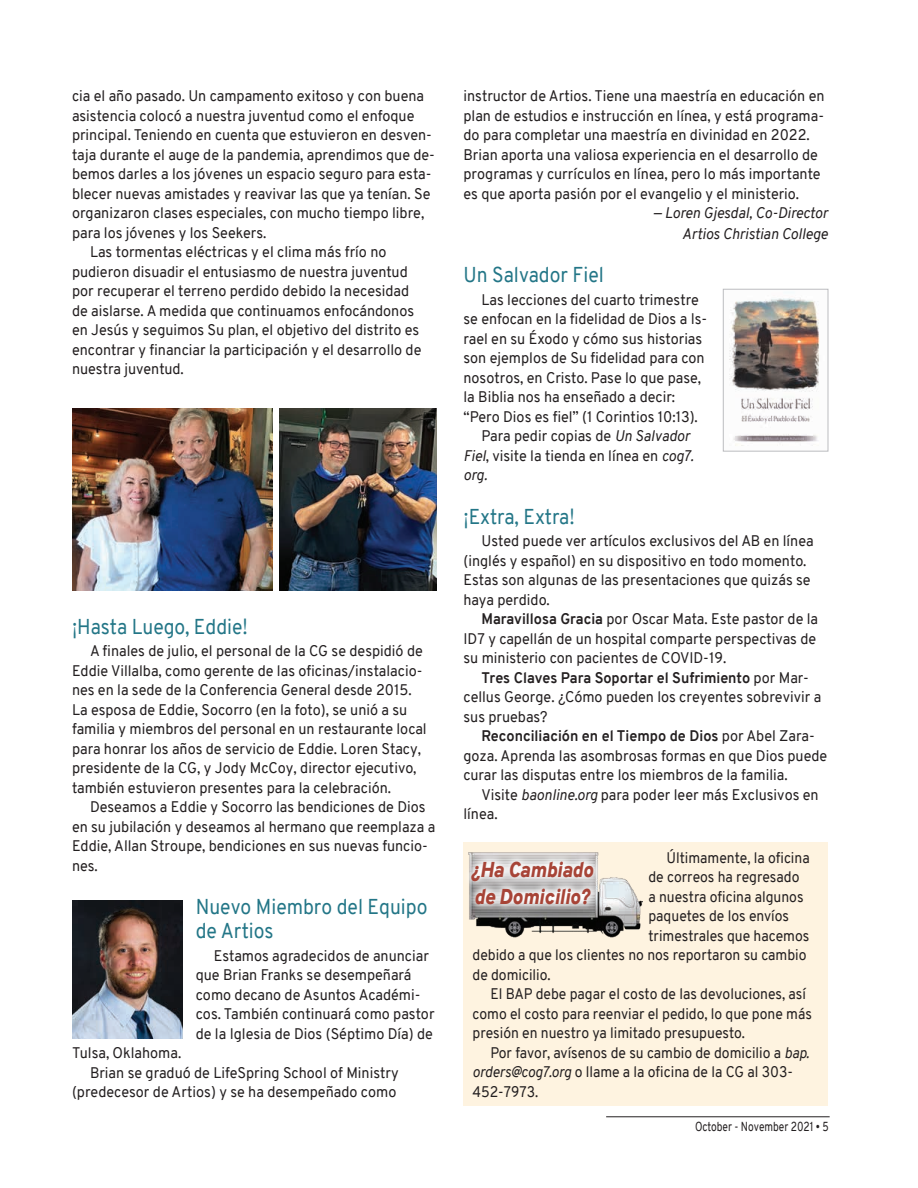
<style>
.page{position:relative;width:918px;height:1188px;background:#fff}
.page>*{position:absolute;margin:0;border:0;box-sizing:border-box;transform-origin:0 0}
.News_Title-CR{font:21px/24px "Overpass";color:#237687;scale:.92 1}
.News_Title-CR-2{font:italic 900 21px/27px "Overpass";color:#a74437;scale:.92 1}
.News-CR{font:15px/19.5px "Overpass";color:#231f20;scale:.96 1}
.News-CR-2{font:15px/19.5px "Overpass";color:#231f20;scale:.93 1}
.Main_text-CR{font:15px/19.5px "Overpass";color:#231f20;scale:.96 1}
.News-CR-3{font:italic 15px "Overpass";color:#231f20;scale:.96 1}
.t1{font:12.75px "Overpass";color:#231f20;scale:.8 1}
.s1{font-style:italic}
.s2{font-weight:700}
</style>
<div class="page">
<hr style="left:606px;top:1116px;width:224px;height:1px;background:#231f20">
<img style="left:72px;top:408px;width:200px;height:183px">
<img style="left:279px;top:408px;width:157px;height:183px">
<img style="left:72px;top:900px;width:110px;height:138px">
<img style="left:729px;top:298px;width:91px;height:148px">
<div style="left:723px;top:289px;width:105px;height:163px;border:1px solid #bcbdc0"></div>
<div style="left:464px;top:842px;width:364px;height:264px;background:#fef3e0"></div>
<img style="left:469px;top:877px;width:173px;height:61px">
<svg style="left:463px;top:852px;width:140px;height:61px;background:#d5d4d3"></svg>
<p class="Main_text-CR" style="left:72px;top:86px;width:380px">cia el año pasado. Un campamento exitoso y con buena asistencia colocó a nuestra juventud como el enfoque principal. Teniendo en cuenta que estuvieron en desven&shy;taja durante el auge de la pandemia, aprendimos que de&shy;bemos darles a los jóvenes un espacio seguro para esta&shy;blecer nuevas amistades y reavivar las que ya tenían. Se organizaron clases especiales, con mucho tiempo libre, para los jóvenes y los Seekers.</p>
<p class="News-CR" style="left:72px;top:242px;width:366px;text-indent:18px">Las tormentas eléctricas y el clima más frío no pudieron disuadir el entusiasmo de nuestra juventud por recuperar el terreno perdido debido la necesidad de aislarse. A medida que continuamos enfocándonos en Jesús y seguimos Su plan, el objetivo del distrito es encontrar y financiar la participación y el desarrollo de nuestra juventud.</p>
<p class="News_Title-CR" style="left:72px;top:615px;width:193px">¡Hasta Luego, Eddie!</p>
<p class="News-CR" style="left:72px;top:641px;width:371px;text-indent:18px">A finales de julio, el personal de la CG se despidió de Eddie Villalba, como gerente de las oficinas/instalacio&shy;nes en la sede de la Conferencia General desde 2015.<br>La esposa de Eddie, Socorro (en la foto), se unió a su familia y miembros del personal en un restaurante local para honrar los años de servicio de Eddie. Loren Stacy, presidente de la CG, y Jody McCoy, director ejecutivo, también estuvieron presentes para la celebración.</p>
<p class="News-CR" style="left:72px;top:797px;width:380px;text-indent:18px">Deseamos a Eddie y Socorro las bendiciones de Dios en su jubilación y deseamos al hermano que reemplaza a Eddie, Allan Stroupe, bendiciones en sus nuevas funcio&shy;nes.</p>
<p class="News_Title-CR" style="left:196px;top:895px;width:253px">Nuevo Miembro del Equipo de Artios</p>
<p class="News-CR" style="left:196px;top:946px;width:250px;text-indent:18px">Estamos agradecidos de anunciar que Brian Franks se desempeñará como decano de Asuntos Académi&shy;cos. También continuará como pastor de la Iglesia de Dios (Séptimo Día) de</p>
<p class="News-CR" style="left:72px;top:1043px;width:115px">Tulsa, Oklahoma.</p>
<p class="News-CR" style="left:72px;top:1063px;width:342px;text-align:right">Brian se graduó de LifeSpring School of Ministry (predecesor de Artios) y se ha desempeñado como</p>
<p class="News-CR" style="left:464px;top:86px;width:378px">instructor de Artios. Tiene una maestría en educación en plan de estudios e instrucción en línea, y está programa&shy;do para completar una maestría en divinidad en 2022.<br>Brian aporta una valiosa experiencia en el desarrollo de programas y currículos en línea, pero lo más importante es que aporta pasión por el evangelio y el ministerio.</p>
<p class="News-CR-3" style="left:653px;top:202px;width:183px">— Loren Gjesdal, Co-Director</p>
<p class="News-CR-3" style="left:682px;top:223px;width:153px">Artios Christian College</p>
<p class="News_Title-CR" style="left:464px;top:263px;width:154px">Un Salvador Fiel</p>
<p class="News-CR" style="left:464px;top:290px;width:255px;text-indent:18px">Las lecciones del cuarto trimestre se enfocan en la fidelidad de Dios a Is&shy;rael en su Éxodo y cómo sus historias son ejemplos de Su fidelidad para con nosotros, en Cristo. Pase lo que pase, la Biblia nos ha enseñado a decir: “Pero Dios es fiel” (1 Corintios 10:13).</p>
<p class="News-CR" style="left:464px;top:426px;width:241px;text-indent:18px">Para pedir copias de <span class="s1">Un Salvador<br>Fiel</span>, visite la tienda en línea en <span class="s1">cog7. org.</span></p>
<p class="News_Title-CR" style="left:464px;top:504px;width:122px">¡Extra, Extra!</p>
<p class="News-CR" style="left:464px;top:531px;width:366px;text-indent:18px">Usted puede ver artículos exclusivos del AB en línea (inglés y español) en su dispositivo en todo momento.<br>Estas son algunas de las presentaciones que quizás se haya perdido.</p>
<p class="News-CR" style="left:464px;top:609px;width:371px;text-indent:18px"><span class="s2">Maravillosa Gracia</span> por Oscar Mata. Este pastor de la<br>ID7 y capellán de un hospital comparte perspectivas de su ministerio con pacientes de COVID-19.</p>
<p class="News-CR" style="left:464px;top:668px;width:374px;text-indent:18px"><span class="s2">Tres Claves Para Soportar el Sufrimiento</span> por Mar&shy;cellus George. ¿Cómo pueden los creyentes sobrevivir a sus pruebas?</p>
<p class="News-CR" style="left:464px;top:726px;width:381px;text-indent:18px"><span class="s2">Reconciliación en el Tiempo de Dios</span> por Abel Zara&shy;goza. Aprenda las asombrosas formas en que Dios puede curar las disputas entre los miembros de la familia.</p>
<p class="News-CR" style="left:464px;top:785px;width:372px;text-indent:18px">Visite <span class="s1">baonline.org</span> para poder leer más Exclusivos en línea.</p>
<p class="News-CR-2" style="left:666px;top:848px;width:156px">Últimamente, la oficina</p>
<p class="News-CR-2" style="left:648px;top:867px;width:164px">de correos ha regresado</p>
<p class="News-CR-2" style="left:648px;top:887px;width:168px">a nuestra oficina algunos</p>
<p class="News-CR-2" style="left:648px;top:906px;width:153px">paquetes de los envíos</p>
<p class="News-CR-2" style="left:648px;top:926px;width:175px">trimestrales que hacemos</p>
<p class="News-CR-2" style="left:472px;top:945px;width:361px">debido a que los clientes no nos reportaron su cambio</p>
<p class="News-CR-2" style="left:472px;top:965px;width:85px">de domicilio.</p>
<p class="News-CR-2" style="left:472px;top:984px;width:366px;text-indent:18px">El BAP debe pagar el costo de las devoluciones, así como el costo para reenviar el pedido, lo que pone más presión en nuestro ya limitado presupuesto.</p>
<p class="News-CR-2" style="left:472px;top:1043px;width:364px;text-indent:18px">Por favor, avísenos de su cambio de domicilio a <span class="s1">bap. orders@cog7.org</span> o llame a la oficina de la CG al 303-<br>452-7973.</p>
<p class="News_Title-CR-2" style="left:471px;top:856px;width:135px">¿Ha Cambiado de Domicilio?</p>
<p class="t1" style="left:695px;top:1117px;width:169px">October - November 2021 • 5</p>
</div>
